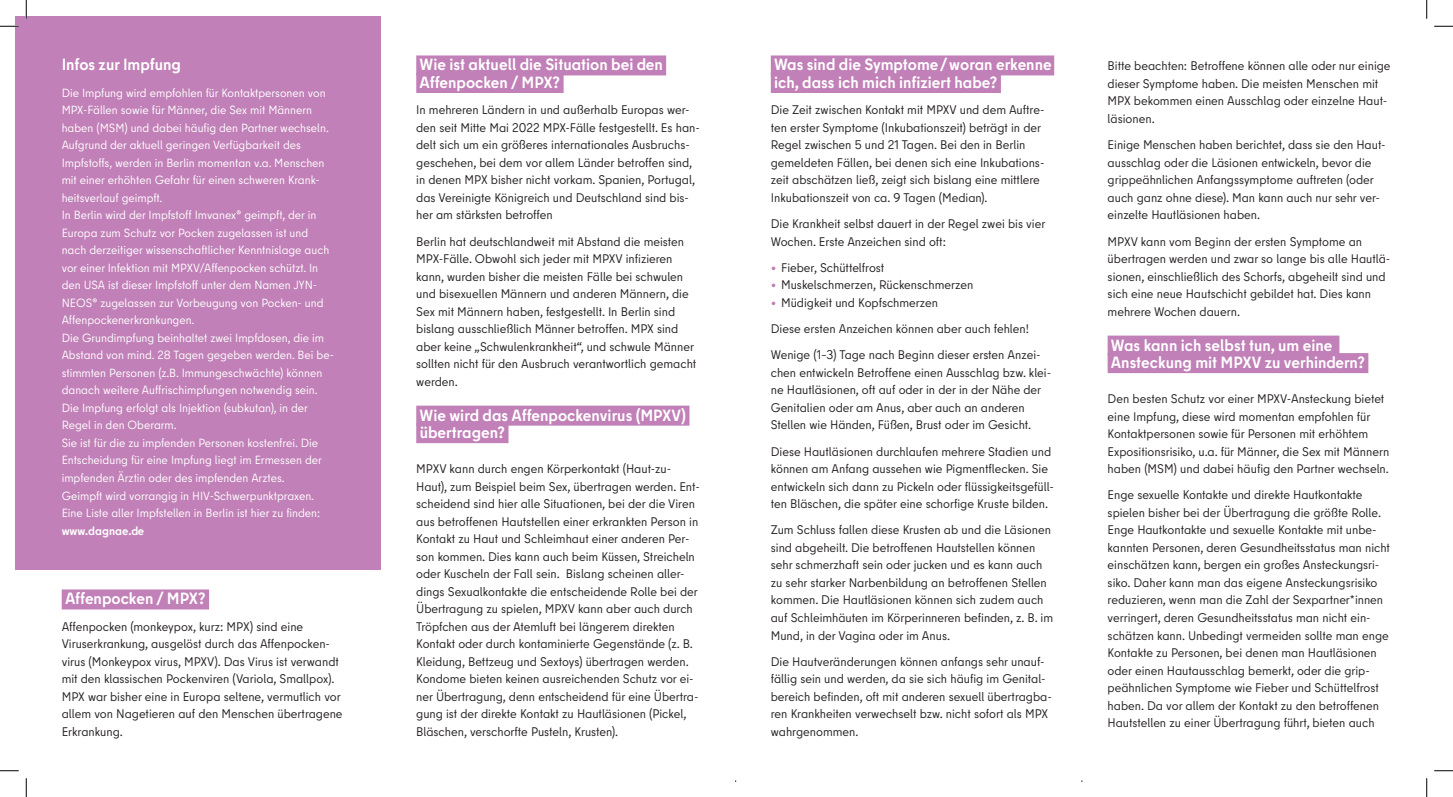
<style>
.page{position:relative;width:1453px;height:797px;background:#fff}
.page>*{position:absolute;margin:0;border:0;box-sizing:border-box;transform-origin:0 0}
.t1{font:700 16.25px/17.5px "Berlin Type";color:#fff}
.t2{font:12.5px/17.5px "Berlin Type";color:#231f20}
.t3{font:11.88px/17.5px "Berlin Type";color:#fff}
.t4{font:700 11.88px "Berlin Type";color:#fff}
.s1{color:#c180b7}
</style>
<div class="page">
<div style="left:62px;top:589px;width:147px;height:20px;background:#c180b7"></div>
<div style="left:770px;top:55px;width:284px;height:20px;background:#c180b7"></div>
<div style="left:770px;top:73px;width:230px;height:20px;background:#c180b7"></div>
<div style="left:416px;top:55px;width:250px;height:20px;background:#c180b7"></div>
<div style="left:416px;top:73px;width:147px;height:20px;background:#c180b7"></div>
<div style="left:416px;top:405px;width:273px;height:20px;background:#c180b7"></div>
<div style="left:416px;top:423px;width:92px;height:20px;background:#c180b7"></div>
<div style="left:1107px;top:335px;width:232px;height:20px;background:#c180b7"></div>
<div style="left:1107px;top:353px;width:261px;height:20px;background:#c180b7"></div>
<div style="left:16px;top:16px;width:365px;height:553px;background:#c180b7"></div>
<svg style="left:0;top:25px;width:19px;height:2px"></svg>
<svg style="left:1434px;top:25px;width:18px;height:2px"></svg>
<svg style="left:0;top:770px;width:19px;height:1px"></svg>
<svg style="left:1434px;top:770px;width:18px;height:1px"></svg>
<svg style="left:25px;top:0;width:2px;height:19px"></svg>
<svg style="left:25px;top:778px;width:2px;height:19px"></svg>
<svg style="left:1426px;top:0;width:1px;height:19px"></svg>
<svg style="left:1426px;top:778px;width:1px;height:19px"></svg>
<h1 class="t1" style="left:62px;top:56px;width:121px">Infos zur Impfung</h1>
<p class="t3" style="left:62px;top:84px;width:274px">Die Impfung wird empfohlen für Kontaktpersonen von MPX-Fällen sowie für Männer, die Sex mit Männern haben (MSM) und dabei häufig den Partner wechseln.<br>Aufgrund der aktuell geringen Verfügbarkeit des Impfstoffs, werden in Berlin momentan v.a. Menschen mit einer erhöhten Gefahr für einen schweren Krank&shy;heitsverlauf geimpft.<br>In Berlin wird der Impfstoff Imvanex® geimpft, der in Europa zum Schutz vor Pocken zugelassen ist und nach derzeitiger wissenschaftlicher Kenntnislage auch vor einer Infektion mit MPXV/Affenpocken schützt. In den USA ist dieser Impfstoff unter dem Namen JYN-NEOS® zugelassen zur Vorbeugung von Pocken- und Affenpockenerkrankungen.<br>Die Grundimpfung beinhaltet zwei Impfdosen, die im Abstand von mind. 28 Tagen gegeben werden. Bei be&shy;stimmten Personen (z.B. Immungeschwächte) können danach weitere Auffrischimpfungen notwendig sein.<br>Die Impfung erfolgt als Injektion (subkutan), in der Regel in den Oberarm.<br>Sie ist für die zu impfenden Personen kostenfrei. Die Entscheidung für eine Impfung liegt im Ermessen der impfenden Ärztin oder des impfenden Arztes.<br>Geimpft wird vorrangig in HIV-Schwerpunktpraxen.<br>Eine Liste aller Impfstellen in Berlin ist hier zu finden:</p>
<p class="t4" style="left:62px;top:523px;width:84px">www.dagnae.de</p>
<h1 class="t1" style="left:65px;top:590px;width:142px">Affenpocken / MPX?</h1>
<p class="t2" style="left:62px;top:617px;width:282px">Affenpocken (monkeypox, kurz: MPX) sind eine Viruserkrankung, ausgelöst durch das Affenpocken&shy;virus (Monkeypox virus, MPXV). Das Virus ist verwandt mit den klassischen Pockenviren (Variola, Smallpox).<br>MPX war bisher eine in Europa seltene, vermutlich vor allem von Nagetieren auf den Menschen übertragene Erkrankung.</p>
<h1 class="t1" style="left:419px;top:56px;width:245px">Wie ist aktuell die Situation bei den<br>Affenpocken / MPX?</h1>
<p class="t2" style="left:416px;top:101px;width:285px">In mehreren Ländern in und außerhalb Europas wer&shy;den seit Mitte Mai 2022 MPX-Fälle festgestellt. Es han&shy;delt sich um ein größeres internationales Ausbruchs&shy;geschehen, bei dem vor allem Länder betroffen sind, in denen MPX bisher nicht vorkam. Spanien, Portugal, das Vereinigte Königreich und Deutschland sind bis&shy;her am stärksten betroffen</p>
<p class="t2" style="left:416px;top:232px;width:281px">Berlin hat deutschlandweit mit Abstand die meisten MPX-Fälle. Obwohl sich jeder mit MPXV infizieren kann, wurden bisher die meisten Fälle bei schwulen und bisexuellen Männern und anderen Männern, die Sex mit Männern haben, festgestellt. In Berlin sind bislang ausschließlich Männer betroffen. MPX sind aber keine „Schwulenkrankheit“, und schwule Männer sollten nicht für den Ausbruch verantwortlich gemacht werden.</p>
<h1 class="t1" style="left:419px;top:406px;width:268px">Wie wird das Affenpockenvirus (MPXV) übertragen?</h1>
<p class="t2" style="left:416px;top:460px;width:285px">MPXV kann durch engen Körperkontakt (Haut-zu-Haut), zum Beispiel beim Sex, übertragen werden. Ent&shy;scheidend sind hier alle Situationen, bei der die Viren aus betroffenen Hautstellen einer erkrankten Person in Kontakt zu Haut und Schleimhaut einer anderen Per&shy;son kommen. Dies kann auch beim Küssen, Streicheln oder Kuscheln der Fall sein. Bislang scheinen aller&shy;dings Sexualkontakte die entscheidende Rolle bei der Übertragung zu spielen, MPXV kann aber auch durch Tröpfchen aus der Atemluft bei längerem direkten Kontakt oder durch kontaminierte Gegenstände (z. B.<br>Kleidung, Bettzeug und Sextoys) übertragen werden.<br>Kondome bieten keinen ausreichenden Schutz vor ei&shy;ner Übertragung, denn entscheidend für eine Übertra&shy;gung ist der direkte Kontakt zu Hautläsionen (Pickel, Bläschen, verschorfte Pusteln, Krusten).</p>
<h1 class="t1" style="left:774px;top:56px;width:279px">Was sind die Symptome/woran erkenne ich, dass ich mich infiziert habe?</h1>
<p class="t2" style="left:770px;top:101px;width:275px">Die Zeit zwischen Kontakt mit MPXV und dem Auftre&shy;ten erster Symptome (Inkubationszeit) beträgt in der Regel zwischen 5 und 21 Tagen. Bei den in Berlin gemeldeten Fällen, bei denen sich eine Inkubations&shy;zeit abschätzen ließ, zeigt sich bislang eine mittlere Inkubationszeit von ca. 9 Tagen (Median).</p>
<p class="t2" style="left:770px;top:215px;width:276px">Die Krankheit selbst dauert in der Regel zwei bis vier<br>Wochen. Erste Anzeichen sind oft:</p>
<p class="t2" style="left:770px;top:259px;width:115px"><span class="s1">•</span> Fieber, Schüttelfrost</p>
<p class="t2" style="left:770px;top:276px;width:204px"><span class="s1">•</span> Muskelschmerzen, Rückenschmerzen</p>
<p class="t2" style="left:770px;top:289px;width:271px;line-height:26.2px"><span class="s1">•</span> Müdigkeit und Kopfschmerzen<br>Diese ersten Anzeichen können aber auch fehlen!<br>Wenige (1–3) Tage nach Beginn dieser ersten Anzei-</p>
<p class="t2" style="left:770px;top:364px;width:282px">chen entwickeln Betroffene einen Ausschlag bzw. klei&shy;ne Hautläsionen, oft auf oder in der in der Nähe der Genitalien oder am Anus, aber auch an anderen Stellen wie Händen, Füßen, Brust oder im Gesicht.</p>
<p class="t2" style="left:770px;top:442px;width:285px">Diese Hautläsionen durchlaufen mehrere Stadien und können am Anfang aussehen wie Pigmentflecken. Sie entwickeln sich dann zu Pickeln oder flüssigkeitsgefüll&shy;ten Bläschen, die später eine schorfige Kruste bilden.</p>
<p class="t2" style="left:770px;top:521px;width:284px">Zum Schluss fallen diese Krusten ab und die Läsionen sind abgeheilt. Die betroffenen Hautstellen können sehr schmerzhaft sein oder jucken und es kann auch zu sehr starker Narbenbildung an betroffenen Stellen kommen. Die Hautläsionen können sich zudem auch auf Schleimhäuten im Körperinneren befinden, z. B. im Mund, in der Vagina oder im Anus.</p>
<p class="t2" style="left:770px;top:652px;width:282px">Die Hautveränderungen können anfangs sehr unauf&shy;fällig sein und werden, da sie sich häufig im Genital&shy;bereich befinden, oft mit anderen sexuell übertragba&shy;ren Krankheiten verwechselt bzw. nicht sofort als MPX wahrgenommen.</p>
<p class="t2" style="left:1107px;top:57px;width:284px">Bitte beachten: Betroffene können alle oder nur einige dieser Symptome haben. Die meisten Menschen mit MPX bekommen einen Ausschlag oder einzelne Haut&shy;läsionen.</p>
<p class="t2" style="left:1107px;top:136px;width:279px">Einige Menschen haben berichtet, dass sie den Haut&shy;ausschlag oder die Läsionen entwickeln, bevor die grippeähnlichen Anfangssymptome auftreten (oder auch ganz ohne diese). Man kann auch nur sehr ver&shy;einzelte Hautläsionen haben.</p>
<p class="t2" style="left:1107px;top:232px;width:284px">MPXV kann vom Beginn der ersten Symptome an übertragen werden und zwar so lange bis alle Hautlä&shy;sionen, einschließlich des Schorfs, abgeheilt sind und sich eine neue Hautschicht gebildet hat. Dies kann mehrere Wochen dauern.</p>
<h1 class="t1" style="left:1110px;top:336px;width:255px">Was kann ich selbst tun, um eine<br>Ansteckung mit MPXV zu verhindern?</h1>
<p class="t2" style="left:1107px;top:390px;width:283px">Den besten Schutz vor einer MPXV-Ansteckung bietet eine Impfung, diese wird momentan empfohlen für Kontaktpersonen sowie für Personen mit erhöhtem Expositionsrisiko, u.a. für Männer, die Sex mit Männern haben (MSM) und dabei häufig den Partner wechseln.</p>
<p class="t2" style="left:1107px;top:486px;width:284px">Enge sexuelle Kontakte und direkte Hautkontakte spielen bisher bei der Übertragung die größte Rolle.<br>Enge Hautkontakte und sexuelle Kontakte mit unbe&shy;kannten Personen, deren Gesundheitsstatus man nicht einschätzen kann, bergen ein großes Ansteckungsri&shy;siko. Daher kann man das eigene Ansteckungsrisiko reduzieren, wenn man die Zahl der Sexpartner*innen verringert, deren Gesundheitsstatus man nicht ein&shy;schätzen kann. Unbedingt vermeiden sollte man enge Kontakte zu Personen, bei denen man Hautläsionen oder einen Hautausschlag bemerkt, oder die grip&shy;peähnlichen Symptome wie Fieber und Schüttelfrost haben. Da vor allem der Kontakt zu den betroffenen Hautstellen zu einer Übertragung führt, bieten auch</p>
</div>
